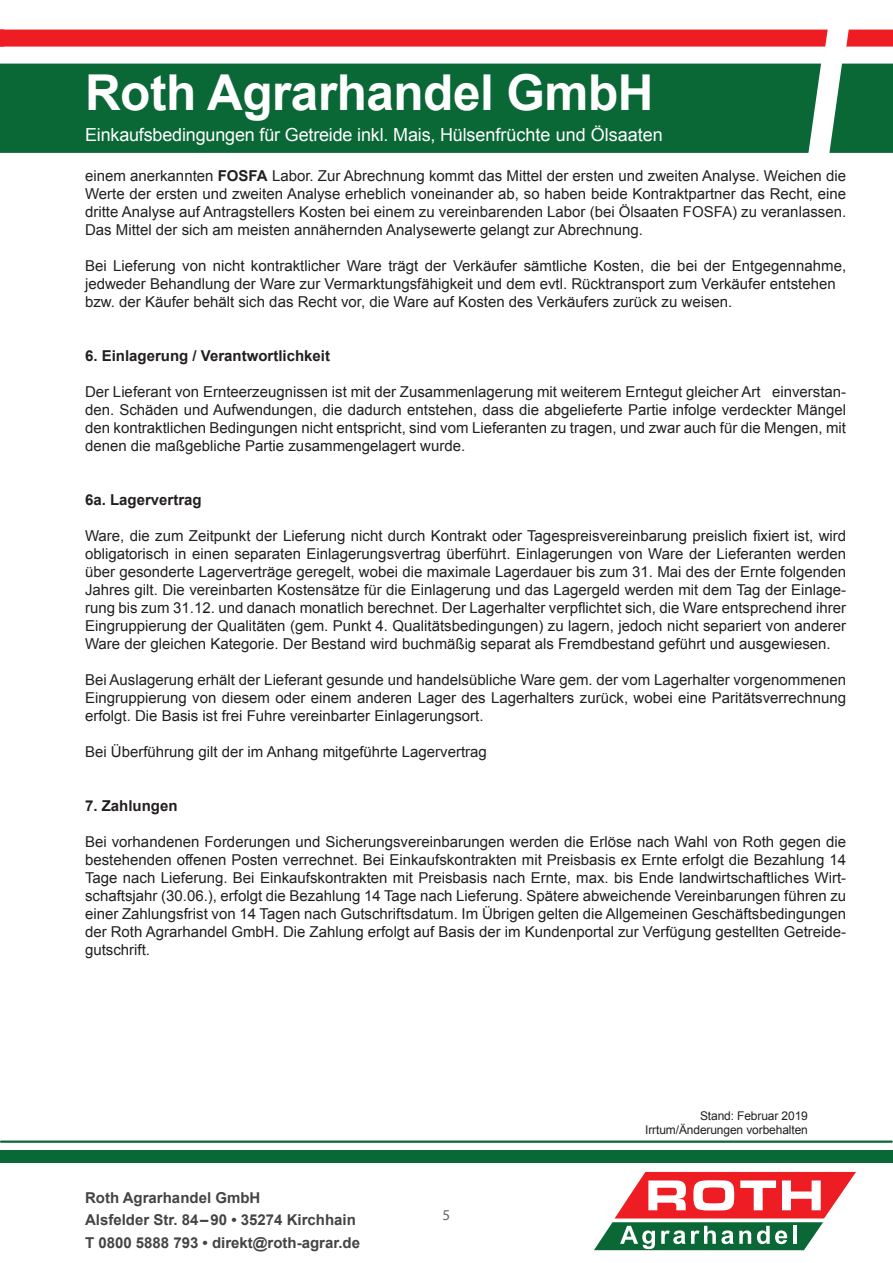
<style>
.page{position:relative;width:893px;height:1263px;background:#fff}
.page>*{position:absolute;margin:0;border:0;box-sizing:border-box;transform-origin:0 0}
.t1{font:700 49.5px "Arial";letter-spacing:-.01em;color:#fff}
.t2{font:18px "Arial";letter-spacing:-.01em;color:#fff}
.t3{font:15px/18px "Arial";color:#231f20;text-align:justify}
.t4{font:700 15px/22.5px "Arial";color:#444}
.t5{font:700 15px "Arial";color:#231f20}
.t6{font:15px "Myriad Pro";color:#636366}
.t7{font:12px/14.4px "Arial";letter-spacing:-.01em;color:#231f20;text-align:right}
.s1{font-weight:700}
</style>
<div class="page">
<svg style="left:0;top:29px;width:893px;height:124px;background:#507554"></svg>
<hr style="left:1px;top:1140px;width:891px;height:3px;background:#0a6736">
<div style="left:0;top:1150px;width:893px;height:13px;background:#0a6736"></div>
<svg style="left:594px;top:1172px;width:262px;height:78px"></svg>
<hr style="left:793px;top:1226px;width:3px;height:18px;background:#fff">
<h1 class="t1" style="left:85px;top:60px;width:570px">Roth Agrarhandel GmbH</h1>
<p class="t2" style="left:85px;top:123px;width:579px">Einkaufsbedingungen für Getreide inkl. Mais, Hülsenfrüchte und Ölsaaten</p>
<p class="t3" style="left:85px;top:167px;width:763px">einem anerkannten <span class="s1">FOSFA</span> Labor. Zur Abrechnung kommt das Mittel der ersten und zweiten Analyse. Weichen die Werte der ersten und zweiten Analyse erheblich voneinander ab, so haben beide Kontraktpartner das Recht, eine dritte Analyse auf Antragstellers Kosten bei einem zu vereinbarenden Labor (bei Ölsaaten FOSFA) zu veranlassen.<br>Das Mittel der sich am meisten annähernden Analysewerte gelangt zur Abrechnung.</p>
<p class="t3" style="left:85px;top:257px;width:763px;text-align:left">Bei Lieferung von nicht kontraktlicher Ware trägt der Verkäufer sämtliche Kosten, die bei der Entgegennahme, jedweder Behandlung der Ware zur Vermarktungsfähigkeit und dem evtl. Rücktransport zum Verkäufer entstehen bzw. der Käufer behält sich das Recht vor, die Ware auf Kosten des Verkäufers zurück zu weisen.</p>
<p class="t5" style="left:85px;top:346px;width:247px">6. Einlagerung / Verantwortlichkeit</p>
<p class="t3" style="left:85px;top:383px;width:763px">Der Lieferant von Ernteerzeugnissen ist mit der Zusammenlagerung mit weiterem Erntegut gleicher Art einverstan&shy;den. Schäden und Aufwendungen, die dadurch entstehen, dass die abgelieferte Partie infolge verdeckter Mängel den kontraktlichen Bedingungen nicht entspricht, sind vom Lieferanten zu tragen, und zwar auch für die Mengen, mit denen die maßgebliche Partie zusammengelagert wurde.</p>
<p class="t5" style="left:85px;top:490px;width:118px">6a. Lagervertrag</p>
<p class="t3" style="left:85px;top:527px;width:763px">Ware, die zum Zeitpunkt der Lieferung nicht durch Kontrakt oder Tagespreisvereinbarung preislich fixiert ist, wird obligatorisch in einen separaten Einlagerungsvertrag überführt. Einlagerungen von Ware der Lieferanten werden über gesonderte Lagerverträge geregelt, wobei die maximale Lagerdauer bis zum 31. Mai des der Ernte folgenden Jahres gilt. Die vereinbarten Kostensätze für die Einlagerung und das Lagergeld werden mit dem Tag der Einlage&shy;rung bis zum 31.12. und danach monatlich berechnet. Der Lagerhalter verpflichtet sich, die Ware entsprechend ihrer Eingruppierung der Qualitäten (gem. Punkt 4. Qualitätsbedingungen) zu lagern, jedoch nicht separiert von anderer Ware der gleichen Kategorie. Der Bestand wird buchmäßig separat als Fremdbestand geführt und ausgewiesen.</p>
<p class="t3" style="left:85px;top:671px;width:763px">Bei Auslagerung erhält der Lieferant gesunde und handelsübliche Ware gem. der vom Lagerhalter vorgenommenen Eingruppierung von diesem oder einem anderen Lager des Lagerhalters zurück, wobei eine Paritätsverrechnung erfolgt. Die Basis ist frei Fuhre vereinbarter Einlagerungsort.</p>
<p class="t3" style="left:85px;top:743px;width:403px">Bei Überführung gilt der im Anhang mitgeführte Lagervertrag</p>
<p class="t5" style="left:85px;top:796px;width:94px">7. Zahlungen</p>
<p class="t3" style="left:85px;top:833px;width:763px">Bei vorhandenen Forderungen und Sicherungsvereinbarungen werden die Erlöse nach Wahl von Roth gegen die bestehenden offenen Posten verrechnet. Bei Einkaufskontrakten mit Preisbasis ex Ernte erfolgt die Bezahlung 14<br>Tage nach Lieferung. Bei Einkaufskontrakten mit Preisbasis nach Ernte, max. bis Ende landwirtschaftliches Wirt&shy;schaftsjahr (30.06.), erfolgt die Bezahlung 14 Tage nach Lieferung. Spätere abweichende Vereinbarungen führen zu einer Zahlungsfrist von 14 Tagen nach Gutschriftsdatum. Im Übrigen gelten die Allgemeinen Geschäftsbedingungen der Roth Agrarhandel GmbH. Die Zahlung erfolgt auf Basis der im Kundenportal zur Verfügung gestellten Getreide&shy;gutschrift.</p>
<p class="t4" style="left:85px;top:1187px;width:277px">Roth Agrarhandel GmbH<br>Alsfelder Str. 84–90 • 35274 Kirchhain<br>T 0800 5888 793 • direkt@roth-agrar.de</p>
<p class="t6" style="left:443px;top:1206px;width:9px">5</p>
<p class="t7" style="left:645px;top:1108px;width:164px">Stand: Februar 2019<br>Irrtum/Änderungen vorbehalten</p>
</div>
